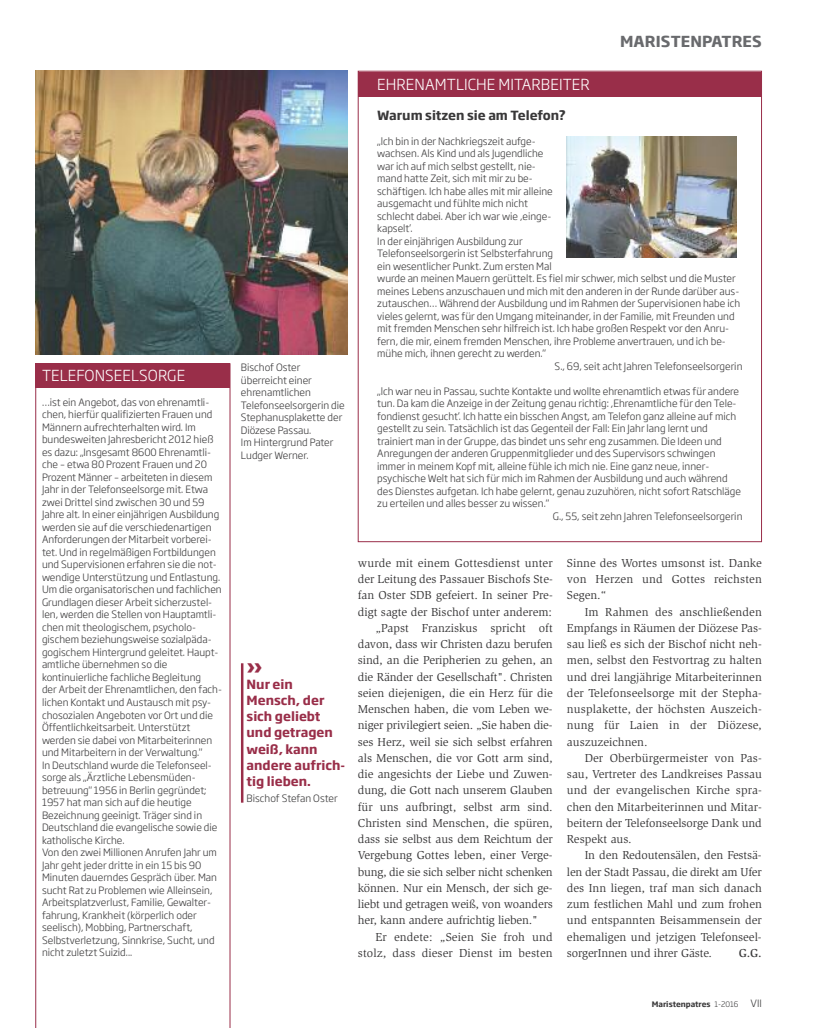
<style>
.page{position:relative;width:815px;height:1028px;background:#fff}
.page>*{position:absolute;margin:0;border:0;box-sizing:border-box;transform-origin:0 0}
.t1{font:700 20.88px "Soho Gothic Std";color:#992e49}
.t2{font:300 15px "Soho Gothic Std";letter-spacing:.005em;color:#fff}
.t3{font:700 15px "Soho Gothic Std";letter-spacing:.005em;color:#696a6d}
.t4{font:700 12.5px/16.2px "Soho Gothic Std";color:#992e49}
.t5{font:700 12.5px "Soho Gothic Std";color:#393839}
.t6{font:11.88px/16.2px "Slimbach Std";letter-spacing:-.005em;color:#393839;text-align:justify}
.t7{font:500 11.88px "Slimbach Std";color:#393839}
.t8{font:300 10px/12.5px "Soho Gothic Std";color:#393839}
.t9{font:700 7.5px "Soho Gothic Std";color:#393839}
.s1{font-weight:300}
.s2{font-weight:300;font-size:10px}
</style>
<div class="page">
<img style="left:35px;top:71px;width:312px;height:283px">
<div style="left:358px;top:72px;width:404px;height:25px;background:#992e49"></div>
<img style="left:567px;top:136px;width:170px;height:122px">
<hr style="left:241px;top:663px;width:2px;height:139px;background:#992e49">
<svg style="left:35px;top:388px;width:195px;height:640px"></svg>
<div style="left:35px;top:363px;width:195px;height:25px;background:#992e49"></div>
<h2 class="t2" style="left:42px;top:367px;width:145px">TELEFONSEELSORGE</h2>
<p class="t8" style="left:42px;top:396px;width:182px">…ist ein Angebot, das von ehrenamtli&shy;chen, hierfür qualifizierten Frauen und Männern aufrechterhalten wird. Im bundesweiten Jahresbericht 2012 hieß es dazu: „Insgesamt 8600 Ehrenamtli&shy;che – etwa 80 Prozent Frauen und 20<br>Prozent Männer – arbeiteten in diesem Jahr in der Telefonseelsorge mit. Etwa zwei Drittel sind zwischen 30 und 59<br>Jahre alt. In einer einjährigen Ausbildung werden sie auf die verschiedenartigen Anforderungen der Mitarbeit vorberei&shy;tet. Und in regelmäßigen Fortbildungen und Supervisionen erfahren sie die not&shy;wendige Unterstützung und Entlastung.<br>Um die organisatorischen und fachlichen Grundlagen dieser Arbeit sicherzustel&shy;len, werden die Stellen von Hauptamtli&shy;chen mit theologischem, psycholo&shy;gischem beziehungsweise sozialpäda&shy;gogischem Hintergrund geleitet. Haupt&shy;amtliche übernehmen so die kontinuierliche fachliche Begleitung<br>der Arbeit der Ehrenamtlichen, den fach&shy;lichen Kontakt und Austausch mit psy&shy;chosozialen Angeboten vor Ort und die Öffentlichkeitsarbeit. Unterstützt werden sie dabei von Mitarbeiterinnen und Mitarbeitern in der Verwaltung."<br>In Deutschland wurde die Telefonseel&shy;sorge als „Ärztliche Lebensmüden&shy;betreuung" 1956 in Berlin gegründet; 1957 hat man sich auf die heutige Bezeichnung geeinigt. Träger sind in Deutschland die evangelische sowie die katholische Kirche.<br>Von den zwei Millionen Anrufen Jahr um Jahr geht jeder dritte in ein 15 bis 90<br>Minuten dauerndes Gespräch über. Man sucht Rat zu Problemen wie Alleinsein, Arbeitsplatzverlust, Familie, Gewalter&shy;fahrung, Krankheit (körperlich oder seelisch), Mobbing, Partnerschaft, Selbstverletzung, Sinnkrise, Sucht, und nicht zuletzt Suizid...</p>
<p class="t8" style="left:241px;top:361px;width:105px">Bischof Oster überreicht einer ehrenamtlichen<br>Telefonseelsorgerin die<br>Stephanusplakette der<br>Diözese Passau.<br>Im Hintergrund Pater<br>Ludger Werner.</p>
<h2 class="t2" style="left:377px;top:76px;width:214px">EHRENAMTLICHE MITARBEITER</h2>
<h2 class="t3" style="left:620px;top:33px;width:143px">MARISTENPATRES</h2>
<p class="t5" style="left:377px;top:108px;width:190px">Warum sitzen sie am Telefon?</p>
<p class="t8" style="left:377px;top:135px;width:160px">„lch bin in der Nachkriegszeit aufge-</p>
<p class="t8" style="left:377px;top:147px;width:168px">wachsen. Als Kind und als Jugendliche</p>
<p class="t8" style="left:377px;top:160px;width:160px">war ich auf mich selbst gestellt, nie-</p>
<p class="t8" style="left:377px;top:172px;width:157px">mand hatte Zeit, sich mit mir zu be-</p>
<p class="t8" style="left:377px;top:185px;width:177px">schäftigen. Ich habe alles mit mir alleine</p>
<p class="t8" style="left:377px;top:197px;width:152px">ausgemacht und fühlte mich nicht</p>
<p class="t8" style="left:377px;top:210px;width:176px">schlecht dabei. Aber ich war wie ,einge-</p>
<p class="t8" style="left:377px;top:222px;width:37px">kapselt’.</p>
<p class="t8" style="left:377px;top:235px;width:147px">In der einjährigen Ausbildung zur</p>
<p class="t8" style="left:377px;top:247px;width:177px">Telefonseelsorgerin ist Selbsterfahrung</p>
<p class="t8" style="left:377px;top:260px;width:176px">ein wesentlicher Punkt. Zum ersten Mal</p>
<p class="t8" style="left:377px;top:272px;width:360px">wurde an meinen Mauern gerüttelt. Es fiel mir schwer, mich selbst und die Muster</p>
<p class="t8" style="left:377px;top:285px;width:364px">meines Lebens anzuschauen und mich mit den anderen in der Runde darüber aus-</p>
<p class="t8" style="left:377px;top:297px;width:365px">zutauschen… Während der Ausbildung und im Rahmen der Supervisionen habe ich</p>
<p class="t8" style="left:377px;top:310px;width:359px">vieles gelernt, was für den Umgang miteinander, in der Familie, mit Freunden und</p>
<p class="t8" style="left:377px;top:322px;width:353px">mit fremden Menschen sehr hilfreich ist. Ich habe großen Respekt vor den Anru-</p>
<p class="t8" style="left:377px;top:335px;width:350px">fern, die mir, einem fremden Menschen, ihre Probleme anvertrauen, und ich be-</p>
<p class="t8" style="left:377px;top:347px;width:170px">mühe mich, ihnen gerecht zu werden.“</p>
<p class="t8" style="left:555px;top:360px;width:189px">S., 69, seit acht Jahren Telefonseelsorgerin</p>
<p class="t8" style="left:377px;top:385px;width:363px">„lch war neu in Passau, suchte Kontakte und wollte ehrenamtlich etwas für andere</p>
<p class="t8" style="left:377px;top:397px;width:361px">tun. Da kam die Anzeige in der Zeitung genau richtig: ,Ehrenamtliche für den Tele-</p>
<p class="t8" style="left:377px;top:410px;width:360px">fondienst gesucht’. Ich hatte ein bisschen Angst, am Telefon ganz alleine auf mich</p>
<p class="t8" style="left:377px;top:422px;width:332px">gestellt zu sein. Tatsächlich ist das Gegenteil der Fall: Ein Jahr lang lernt und</p>
<p class="t8" style="left:377px;top:435px;width:346px">trainiert man in der Gruppe, das bindet uns sehr eng zusammen. Die Ideen und</p>
<p class="t8" style="left:377px;top:447px;width:340px">Anregungen der anderen Gruppenmitglieder und des Supervisors schwingen</p>
<p class="t8" style="left:377px;top:460px;width:334px">immer in meinem Kopf mit, alleine fühle ich mich nie. Eine ganz neue, inner-</p>
<p class="t8" style="left:377px;top:472px;width:352px">psychische Welt hat sich für mich im Rahmen der Ausbildung und auch während</p>
<p class="t8" style="left:377px;top:485px;width:365px">des Dienstes aufgetan. Ich habe gelernt, genau zuzuhören, nicht sofort Ratschläge</p>
<p class="t8" style="left:377px;top:497px;width:174px">zu erteilen und alles besser zu wissen.“</p>
<p class="t8" style="left:553px;top:510px;width:191px">G., 55, seit zehn Jahren Telefonseelsorgerin</p>
<h1 class="t1" style="left:247px;top:654px;width:18px">»</h1>
<p class="t4" style="left:247px;top:676px;width:100px">Nur ein<br>Mensch, der sich geliebt und getragen weiß, kann andere aufrich&shy;tig lieben.</p>
<p class="t8" style="left:247px;top:792px;width:93px">Bischof Stefan Oster</p>
<p class="t6" style="left:358px;top:555px;width:196px">wurde mit einem Gottesdienst unter</p>
<p class="t6" style="left:358px;top:572px;width:196px">der Leitung des Passauer Bischofs Ste-</p>
<p class="t6" style="left:358px;top:588px;width:196px">fan Oster SDB gefeiert. In seiner Pre-</p>
<p class="t6" style="left:358px;top:604px;width:196px">digt sagte der Bischof unter anderem:</p>
<p class="t6" style="left:376px;top:620px;width:179px">„Papst Franziskus spricht oft</p>
<p class="t6" style="left:358px;top:637px;width:196px">davon, dass wir Christen dazu berufen</p>
<p class="t6" style="left:358px;top:653px;width:196px">sind, an die Peripherien zu gehen, an</p>
<p class="t6" style="left:358px;top:669px;width:196px">die Ränder der Gesellschaft". Christen</p>
<p class="t6" style="left:358px;top:685px;width:196px">seien diejenigen, die ein Herz für die</p>
<p class="t6" style="left:358px;top:702px;width:196px">Menschen haben, die vom Leben we-</p>
<p class="t6" style="left:358px;top:718px;width:196px">niger privilegiert seien. „Sie haben die-</p>
<p class="t6" style="left:358px;top:734px;width:196px">ses Herz, weil sie sich selbst erfahren</p>
<p class="t6" style="left:358px;top:750px;width:196px">als Menschen, die vor Gott arm sind,</p>
<p class="t6" style="left:358px;top:767px;width:196px">die angesichts der Liebe und Zuwen-</p>
<p class="t6" style="left:358px;top:783px;width:196px">dung, die Gott nach unserem Glauben</p>
<p class="t6" style="left:358px;top:799px;width:196px">für uns aufbringt, selbst arm sind.</p>
<p class="t6" style="left:358px;top:815px;width:196px">Christen sind Menschen, die spüren,</p>
<p class="t6" style="left:358px;top:832px;width:196px">dass sie selbst aus dem Reichtum der</p>
<p class="t6" style="left:358px;top:848px;width:196px">Vergebung Gottes leben, einer Verge-</p>
<p class="t6" style="left:358px;top:864px;width:196px">bung, die sie sich selber nicht schenken</p>
<p class="t6" style="left:358px;top:880px;width:196px">können. Nur ein Mensch, der sich ge-</p>
<p class="t6" style="left:358px;top:897px;width:196px">liebt und getragen weiß, von woanders</p>
<p class="t6" style="left:358px;top:913px;width:181px">her, kann andere aufrichtig lieben."</p>
<p class="t6" style="left:376px;top:929px;width:179px">Er endete: „Seien Sie froh und</p>
<p class="t6" style="left:358px;top:945px;width:196px">stolz, dass dieser Dienst im besten</p>
<p class="t6" style="left:567px;top:555px;width:196px">Sinne des Wortes umsonst ist. Danke von Herzen und Gottes reichsten Segen.“</p>
<p class="t6" style="left:567px;top:604px;width:196px;text-indent:18px">Im Rahmen des anschließenden Empfangs in Räumen der Diözese Pas&shy;sau ließ es sich der Bischof nicht neh&shy;men, selbst den Festvortrag zu halten und drei langjährige Mitarbeiterinnen der Telefonseelsorge mit der Stepha&shy;nusplakette, der höchsten Auszeich&shy;nung für Laien in der Diözese, auszuzeichnen.</p>
<p class="t6" style="left:567px;top:750px;width:196px;text-indent:18px">Der Oberbürgermeister von Pas&shy;sau, Vertreter des Landkreises Passau und der evangelischen Kirche spra&shy;chen den Mitarbeiterinnen und Mitar&shy;beitern der Telefonseelsorge Dank und Respekt aus.</p>
<p class="t6" style="left:567px;top:848px;width:196px;text-indent:18px">In den Redoutensälen, den Festsä&shy;len der Stadt Passau, die direkt am Ufer des Inn liegen, traf man sich danach zum festlichen Mahl und zum frohen und entspannten Beisammensein der ehemaligen und jetzigen Telefonseel&shy;sorgerInnen und ihrer Gäste.</p>
<p class="t7" style="left:739px;top:948px;width:24px">G.G.</p>
<p class="t9" style="left:652px;top:999px;width:112px">Maristenpatres <span class="s1">1-2016</span> <span class="s2">VII</span></p>
</div>
